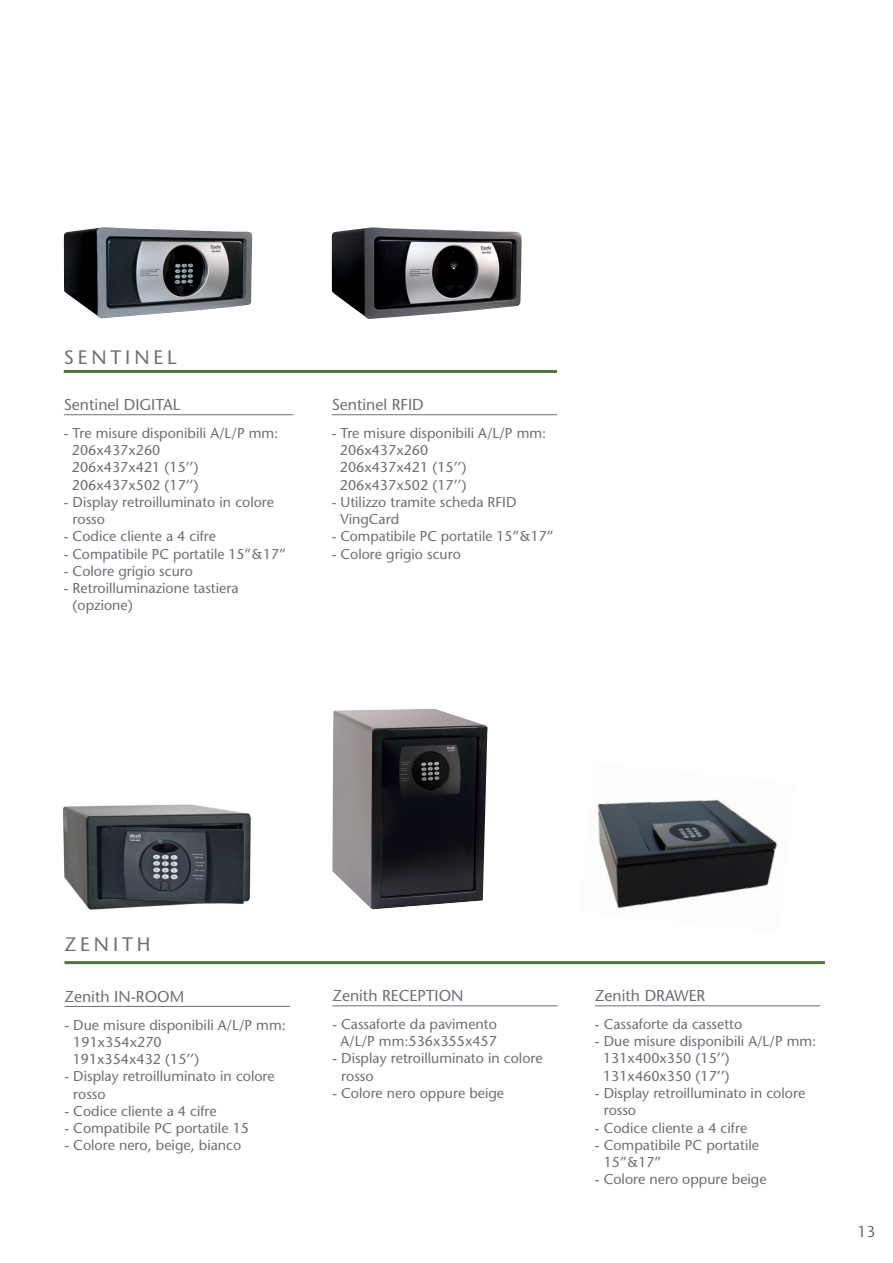
<style>
.page{position:relative;width:893px;height:1263px;background:#fff}
.page>*{position:absolute;margin:0;border:0;box-sizing:border-box;transform-origin:0 0}
.t1{font:19.5px "Stone Sans";letter-spacing:.2em;color:#6c7075}
.t2{font:15.75px "Stone Sans";color:#6c7075}
.t3{font:14.25px/17.2px "Stone Sans";color:#6c7075}
</style>
<div class="page">
<hr style="left:64px;top:414px;width:229px;height:1px;background:#6c7075">
<hr style="left:64px;top:370px;width:493px;height:3px;background:#50753d">
<hr style="left:332px;top:414px;width:225px;height:1px;background:#6c7075">
<hr style="left:64px;top:1006px;width:226px;height:1px;background:#6c7075">
<hr style="left:64px;top:961px;width:761px;height:3px;background:#50753d">
<hr style="left:332px;top:1005px;width:226px;height:1px;background:#6c7075">
<img style="left:64px;top:227px;width:189px;height:91px">
<img style="left:332px;top:227px;width:190px;height:92px">
<hr style="left:595px;top:1005px;width:225px;height:1px;background:#6c7075">
<img style="left:332px;top:709px;width:156px;height:200px">
<img style="left:62px;top:804px;width:189px;height:106px">
<img style="left:597px;top:799px;width:180px;height:110px">
<h1 class="t1" style="left:64px;top:345px;width:114px">SENTINEL</h1>
<p class="t2" style="left:64px;top:395px;width:118px">Sentinel DIGITAL</p>
<p class="t3" style="left:72px;top:424px;width:208px;text-indent:-8px">- Tre misure disponibili A/L/P mm:<br>206x437x260<br>206x437x421 (15’’)<br>206x437x502 (17’’)</p>
<p class="t3" style="left:73px;top:493px;width:203px;text-indent:-9px">- Display retroilluminato in colore rosso</p>
<p class="t3" style="left:64px;top:528px;width:154px">- Codice cliente a 4 cifre</p>
<p class="t3" style="left:64px;top:545px;width:224px">- Compatibile PC portatile 15”&amp;17”</p>
<p class="t3" style="left:64px;top:562px;width:131px">- Colore grigio scuro</p>
<p class="t3" style="left:73px;top:579px;width:167px;text-indent:-9px">- Retroilluminazione tastiera (opzione)</p>
<p class="t2" style="left:332px;top:395px;width:94px">Sentinel RFID</p>
<p class="t3" style="left:340px;top:424px;width:208px;text-indent:-8px">- Tre misure disponibili A/L/P mm:<br>206x437x260<br>206x437x421 (15’’)<br>206x437x502 (17’’)</p>
<p class="t3" style="left:340px;top:493px;width:178px;text-indent:-9px">- Utilizzo tramite scheda RFID<br>VingCard</p>
<p class="t3" style="left:332px;top:528px;width:224px">- Compatibile PC portatile 15”&amp;17”</p>
<p class="t3" style="left:332px;top:545px;width:131px">- Colore grigio scuro</p>
<h1 class="t1" style="left:64px;top:932px;width:88px">ZENITH</h1>
<p class="t2" style="left:64px;top:986px;width:121px">Zenith IN-ROOM</p>
<p class="t3" style="left:73px;top:1016px;width:215px;text-indent:-8px">- Due misure disponibili A/L/P mm:<br>191x354x270<br>191x354x432 (15’’)</p>
<p class="t3" style="left:73px;top:1067px;width:203px;text-indent:-9px">- Display retroilluminato in colore rosso</p>
<p class="t3" style="left:64px;top:1102px;width:154px">- Codice cliente a 4 cifre</p>
<p class="t3" style="left:64px;top:1119px;width:186px">- Compatibile PC portatile 15</p>
<p class="t3" style="left:64px;top:1136px;width:178px">- Colore nero, beige, bianco</p>
<p class="t2" style="left:332px;top:986px;width:133px">Zenith RECEPTION</p>
<p class="t3" style="left:332px;top:1015px;width:166px;text-align:center">- Cassaforte da pavimento<br>A/L/P mm:536x355x457</p>
<p class="t3" style="left:341px;top:1050px;width:203px;text-indent:-9px">- Display retroilluminato in colore rosso</p>
<p class="t3" style="left:332px;top:1084px;width:173px">- Colore nero oppure beige</p>
<p class="t2" style="left:595px;top:986px;width:112px">Zenith DRAWER</p>
<p class="t3" style="left:595px;top:1015px;width:149px">- Cassaforte da cassetto</p>
<p class="t3" style="left:603px;top:1032px;width:215px;text-indent:-8px">- Due misure disponibili A/L/P mm:<br>131x400x350 (15’’)<br>131x460x350 (17’’)</p>
<p class="t3" style="left:604px;top:1084px;width:203px;text-indent:-9px">- Display retroilluminato in colore rosso</p>
<p class="t3" style="left:595px;top:1119px;width:154px">- Codice cliente a 4 cifre</p>
<p class="t3" style="left:604px;top:1136px;width:157px;text-indent:-9px">- Compatibile PC portatile<br>15”&amp;17”</p>
<p class="t3" style="left:595px;top:1170px;width:173px">- Colore nero oppure beige</p>
<p class="t2" style="left:857px;top:1222px;width:20px">13</p>
</div>
